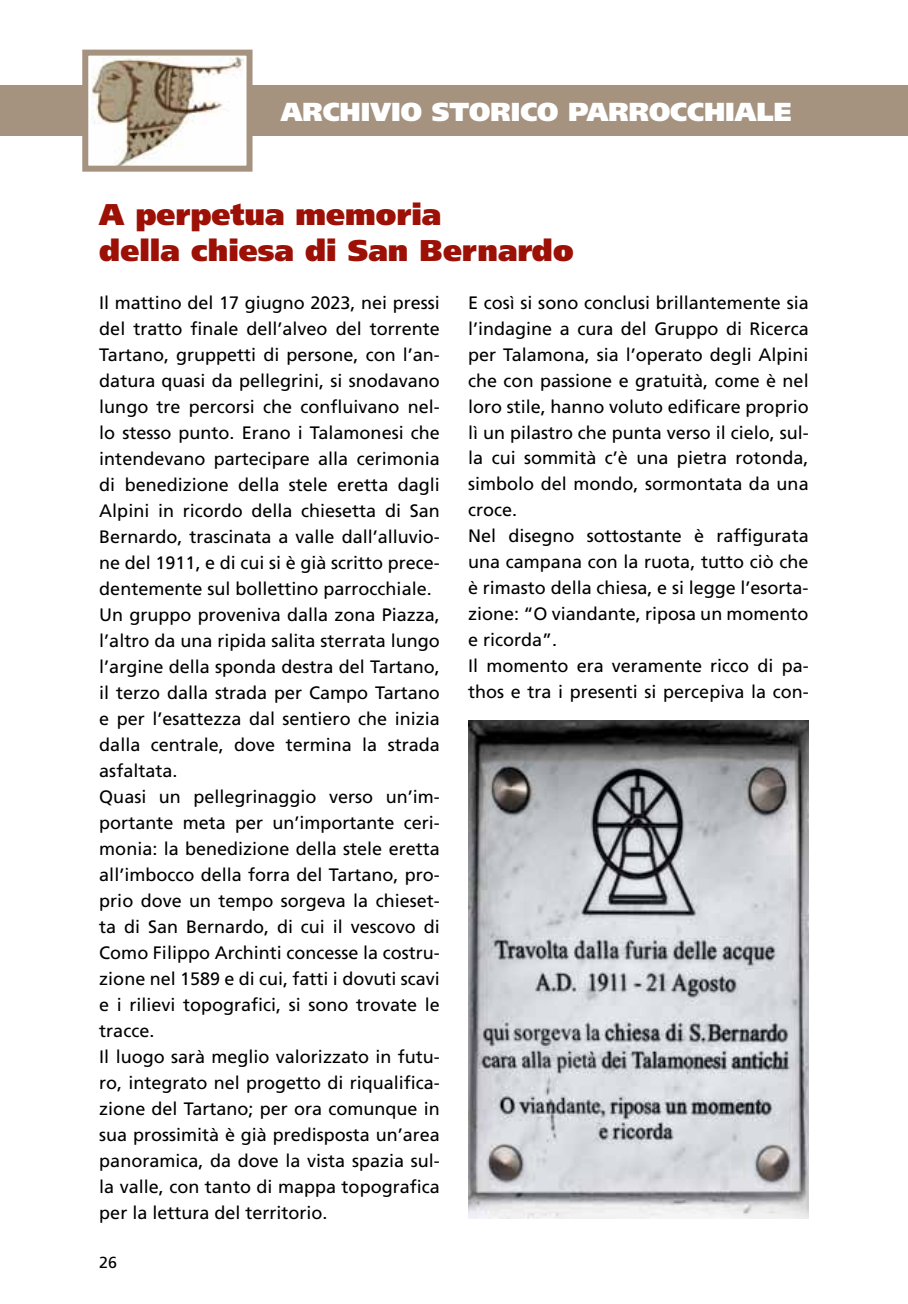
<style>
.page{position:relative;width:908px;height:1304px;background:#fff}
.page>*{position:absolute;margin:0;border:0;box-sizing:border-box;transform-origin:0 0}
.t1{font:900 30px/36px "Frutiger";color:#9c1006}
.t2{font:900 26px "Frutiger";color:#fff}
.t3{font:18px/26px "Frutiger";color:#000}
.t4{font:16px "Frutiger";color:#000}
</style>
<div class="page">
<div style="left:0;top:85px;width:907px;height:51px;background:#a59380"></div>
<div style="left:85px;top:53px;width:164px;height:116px;background:#fff"></div>
<img style="left:91px;top:57px;width:152px;height:108px">
<div style="left:82px;top:50px;width:170px;height:122px;border:6px solid #a59380"></div>
<img style="left:468px;top:720px;width:340px;height:499px">
<h2 class="t2" style="left:281px;top:96px;width:512px">Archivio storico parrocchiale</h2>
<h1 class="t1" style="left:99px;top:196px;width:475px">A perpetua memoria<br>della chiesa di San Bernardo</h1>
<p class="t3" style="left:99px;top:289px;width:342px">I l mattino del 17 giugno 2023, nei pressi del tratto finale dell’alveo del torrente Tartano, gruppetti di persone, con l’an&shy;datura quasi da pellegrini, si snodavano lungo tre percorsi che confluivano nel&shy;lo stesso punto. Erano i Talamonesi che intendevano partecipare alla cerimonia di benedizione della stele eretta dagli Alpini in ricordo della chiesetta di San Bernardo, trascinata a valle dall’alluvio&shy;ne del 1911, e di cui si è già scritto prece&shy;dentemente sul bollettino parrocchiale.<br>U n gruppo proveniva dalla zona Piazza, l’altro da una ripida salita sterrata lungo l’argine della sponda destra del Tartano, il terzo dalla strada per Campo Tartano e per l’esattezza dal sentiero che inizia dalla centrale, dove termina la strada asfaltata.<br>Quasi un pellegrinaggio verso un’im&shy;portante meta per un’importante ceri&shy;monia: la benedizione della stele eretta all’imbocco della forra del Tartano, pro&shy;prio dove un tempo sorgeva la chieset&shy;ta di San Bernardo, di cui il vescovo di Como Filippo Archinti concesse la costru&shy;zione nel 1589 e di cui, fatti i dovuti scavi e i rilievi topografici, si sono trovate le tracce.<br>I l luogo sarà meglio valorizzato in futu&shy;ro, integrato nel progetto di riqualifica&shy;zione del Tartano; per ora comunque in sua prossimità è già predisposta un’area panoramica, da dove la vista spazia sul&shy;la valle, con tanto di mappa topografica per la lettura del territorio.</p>
<p class="t3" style="left:468px;top:289px;width:342px">E così si sono conclusi brillantemente sia l’indagine a cura del Gruppo di Ricerca per Talamona, sia l’operato degli Alpini che con passione e gratuità, come è nel loro stile, hanno voluto edificare proprio lì un pilastro che punta verso il cielo, sul&shy;la cui sommità c’è una pietra rotonda, simbolo del mondo, sormontata da una croce.<br>N el disegno sottostante è raffigurata una campana con la ruota, tutto ciò che è rimasto della chiesa, e si legge l’esorta&shy;zione: “O viandante, riposa un momento e ricorda”.<br>I l momento era veramente ricco di pa&shy;thos e tra i presenti si percepiva la con-</p>
<p class="t4" style="left:99px;top:1253px;width:19px">26</p>
</div>
